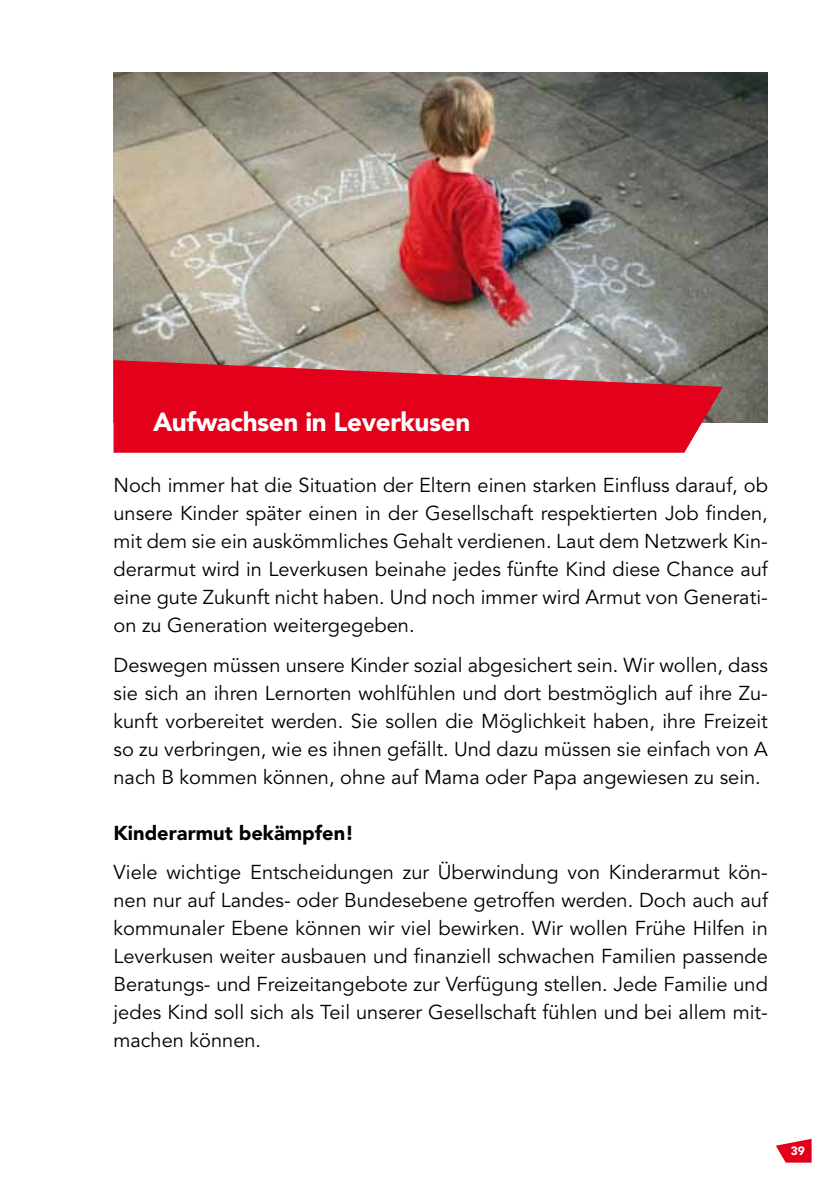
<style>
.page{position:relative;width:840px;height:1191px;background:#fff}
.page>*{position:absolute;margin:0;border:0;box-sizing:border-box;transform-origin:0 0}
.t1{font:900 26px "Avenir LT Std";letter-spacing:-.015em;color:#fff}
.t2{font:20px/28px "Avenir LT Std";color:#000;text-align:justify}
.t3{font:900 20px "Avenir LT Std";color:#000}
.t4{font:900 12px "Avenir LT Std";color:#fff}
</style>
<div class="page">
<img style="left:113px;top:72px;width:654px;height:350px">
<svg style="left:776px;top:1139px;width:35px;height:23px"></svg>
<svg style="left:113px;top:360px;width:609px;height:93px;background:#d81d31"></svg>
<h1 class="t1" style="left:153px;top:406px;width:318px">Aufwachsen in Leverkusen</h1>
<p class="t2" style="left:113px;top:472px;width:655px">Noch immer hat die Situation der Eltern einen starken Einfluss darauf, ob unsere Kinder später einen in der Gesellschaft respektierten Job finden, mit dem sie ein auskömmliches Gehalt verdienen. Laut dem Netzwerk Kin&shy;derarmut wird in Leverkusen beinahe jedes fünfte Kind diese Chance auf eine gute Zukunft nicht haben. U nd noch immer wird Armut von Generati&shy;on zu Generation weitergegeben.</p>
<p class="t2" style="left:113px;top:651px;width:655px">Deswegen müssen unsere Kinder sozial abgesichert sein. Wir wollen, dass sie sich an ihren Lernorten wohlfühlen und dort bestmöglich auf ihre Zu&shy;kunft vorbereitet werden. Sie sollen die Möglichkeit haben, ihre Freizeit so zu verbringen, wie es ihnen gefällt. U nd dazu müssen sie einfach von A nach B kommen können, ohne auf Mama oder Papa angewiesen zu sein.</p>
<p class="t3" style="left:113px;top:820px;width:242px">Kinderarmut bekämpfen!</p>
<p class="t2" style="left:113px;top:858px;width:655px">Viele wichtige Entscheidungen zur Überwindung von Kinderarmut kön&shy;nen nur auf Landes- oder Bundesebene getroffen werden. Doch auch auf kommunaler Ebene können wir viel bewirken. Wir wollen Frühe H ilfen in Leverkusen weiter ausbauen und finanziell schwachen Familien passende Beratungs- und Freizeitangebote zur Verfügung stellen. Jede Familie und jedes Kind soll sich als Teil unserer Gesellschaft fühlen und bei allem mit&shy;machen können.</p>
<p class="t4" style="left:790px;top:1144px;width:16px">39</p>
</div>
